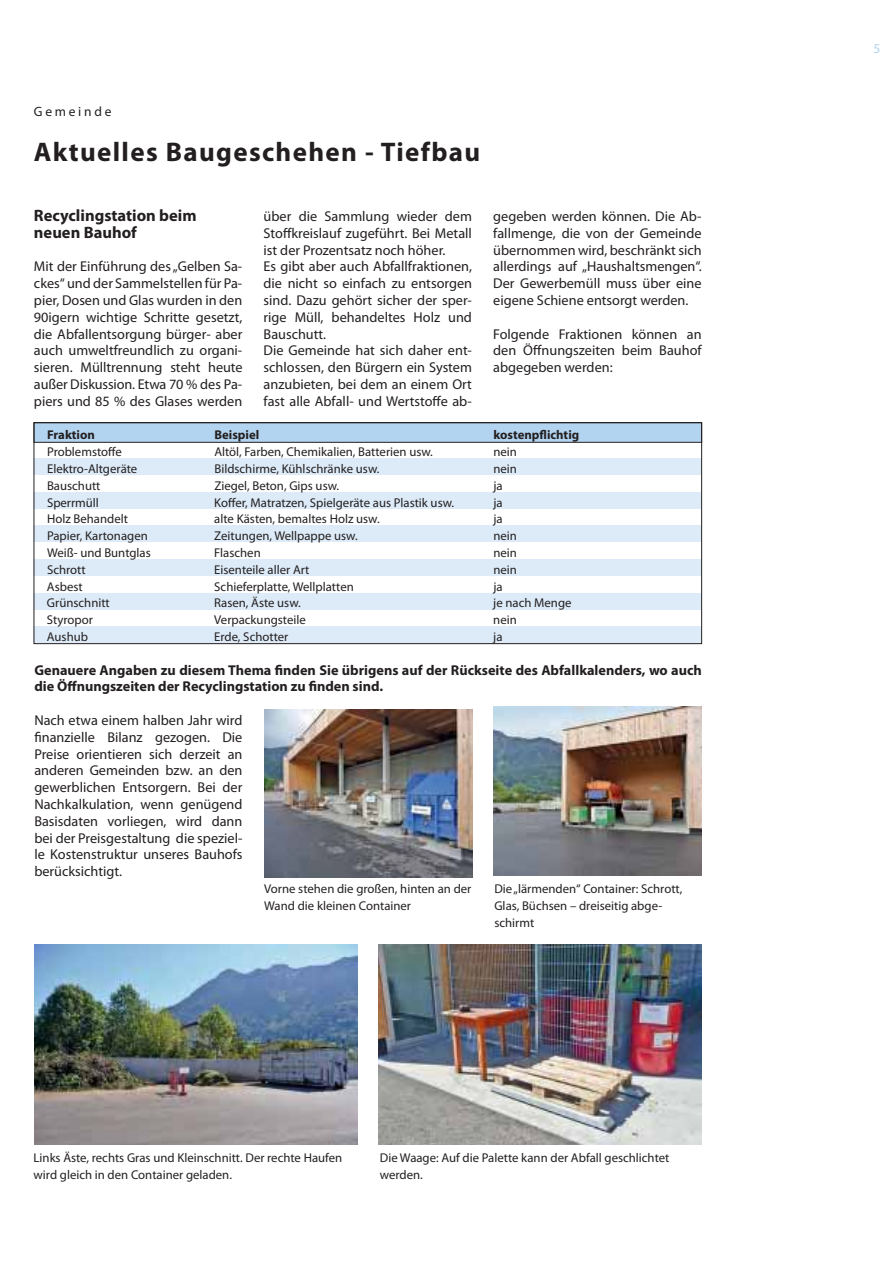
<style>
.page{position:relative;width:893px;height:1263px;background:#fff}
.page>*{position:absolute;margin:0;border:0;box-sizing:border-box;transform-origin:0 0}
.t1{font:700 27px "Myriad Pro";letter-spacing:.05em;color:#231f20}
.t2{font:700 16.5px/16.8px "Myriad Pro";color:#231f20}
.t3{font:14.25px/16.8px "Myriad Pro";color:#231f20;text-align:justify}
.t4{font:700 14.25px/16.8px "Myriad Pro";color:#231f20}
.t5{font:13.5px "Myriad Pro";letter-spacing:.2em;color:#231f20}
.t6{font:13.5px "Myriad Pro";color:#b2d4f0}
.t7{font:12.75px/16.8px "Myriad Pro";color:#231f20}
.t8{font:700 12.75px "Myriad Pro";color:#231f20}
</style>
<div class="page">
<div style="left:34px;top:423px;width:668px;height:19px;background:#b2d4f0"></div>
<div style="left:34px;top:422px;width:668px;height:21px;border:1px solid #231f20"></div>
<div style="left:34px;top:458px;width:667px;height:17px;background:#ddebf8"></div>
<div style="left:34px;top:492px;width:667px;height:17px;background:#ddebf8"></div>
<div style="left:34px;top:525px;width:667px;height:17px;background:#ddebf8"></div>
<div style="left:34px;top:559px;width:667px;height:17px;background:#ddebf8"></div>
<div style="left:34px;top:593px;width:667px;height:16px;background:#ddebf8"></div>
<div style="left:34px;top:626px;width:667px;height:17px;background:#ddebf8"></div>
<div style="left:34px;top:422px;width:668px;height:222px;border:1px solid #231f20"></div>
<img style="left:264px;top:709px;width:208px;height:169px">
<img style="left:494px;top:707px;width:208px;height:169px">
<img style="left:378px;top:944px;width:323px;height:201px">
<img style="left:34px;top:944px;width:323px;height:201px">
<p class="t5" style="left:34px;top:107px;width:79px">Gemeinde</p>
<h1 class="t1" style="left:34px;top:141px;width:448px">Aktuelles Baugeschehen - Tiefbau</h1>
<p class="t2" style="left:34px;top:208px;width:164px">Recyclingstation beim neuen Bauhof</p>
<p class="t3" style="left:34px;top:259px;width:210px">Mit der Einführung des „Gelben Sa&shy;ckes“ und der Sammelstellen für Pa&shy;pier, Dosen und Glas wurden in den 90igern wichtige Schritte gesetzt, die Abfallentsorgung bürger- aber auch umweltfreundlich zu organi&shy;sieren. Mülltrennung steht heute außer Diskussion. Etwa 70 % des Pa&shy;piers und 85 % des Glases werden</p>
<p class="t3" style="left:264px;top:209px;width:210px;text-align:left">über die Sammlung wieder dem<br>Stoffkreislauf zugeführt. Bei Metall ist der Prozentsatz noch höher.<br>Es gibt aber auch Abfallfraktionen, die nicht so einfach zu entsorgen sind. Dazu gehört sicher der sper&shy;rige Müll, behandeltes Holz und<br>Bauschutt.<br>Die Gemeinde hat sich daher ent&shy;schlossen, den Bürgern ein System anzubieten, bei dem an einem Ort fast alle Abfall- und Wertstoffe ab-</p>
<p class="t3" style="left:493px;top:209px;width:210px">gegeben werden können. Die Ab&shy;fallmenge, die von der Gemeinde übernommen wird, beschränkt sich allerdings auf „Haushaltsmengen“.<br>Der Gewerbemüll muss über eine eigene Schiene entsorgt werden.</p>
<p class="t3" style="left:493px;top:326px;width:210px">Folgende Fraktionen können an den Öffnungszeiten beim Bauhof abgegeben werden:</p>
<p class="t8" style="left:47px;top:430px;width:49px">Fraktion</p>
<p class="t8" style="left:214px;top:430px;width:46px">Beispiel</p>
<p class="t8" style="left:493px;top:430px;width:87px">kostenpflichtig</p>
<p class="t7" style="left:47px;top:444px;width:76px">Problemstoffe</p>
<p class="t7" style="left:214px;top:444px;width:220px">Altöl, Farben, Chemikalien, Batterien usw.</p>
<p class="t7" style="left:493px;top:444px;width:25px">nein</p>
<p class="t7" style="left:47px;top:461px;width:92px">Elektro-Altgeräte</p>
<p class="t7" style="left:214px;top:461px;width:167px">Bildschirme, Kühlschränke usw.</p>
<p class="t7" style="left:493px;top:461px;width:25px">nein</p>
<p class="t7" style="left:47px;top:478px;width:55px">Bauschutt</p>
<p class="t7" style="left:214px;top:478px;width:126px">Ziegel, Beton, Gips usw.</p>
<p class="t7" style="left:493px;top:478px;width:11px">ja</p>
<p class="t7" style="left:47px;top:495px;width:53px">Sperrmüll</p>
<p class="t7" style="left:214px;top:495px;width:242px">Koffer, Matratzen, Spielgeräte aus Plastik usw.</p>
<p class="t7" style="left:493px;top:495px;width:11px">ja</p>
<p class="t7" style="left:47px;top:512px;width:82px">Holz Behandelt</p>
<p class="t7" style="left:214px;top:512px;width:167px">alte Kästen, bemaltes Holz usw.</p>
<p class="t7" style="left:493px;top:512px;width:11px">ja</p>
<p class="t7" style="left:47px;top:528px;width:102px">Papier, Kartonagen</p>
<p class="t7" style="left:214px;top:528px;width:145px">Zeitungen, Wellpappe usw.</p>
<p class="t7" style="left:493px;top:528px;width:25px">nein</p>
<p class="t7" style="left:47px;top:545px;width:105px">Weiß- und Buntglas</p>
<p class="t7" style="left:214px;top:545px;width:48px">Flaschen</p>
<p class="t7" style="left:493px;top:545px;width:25px">nein</p>
<p class="t7" style="left:47px;top:562px;width:40px">Schrott</p>
<p class="t7" style="left:214px;top:562px;width:97px">Eisenteile aller Art</p>
<p class="t7" style="left:493px;top:562px;width:25px">nein</p>
<p class="t7" style="left:47px;top:579px;width:37px">Asbest</p>
<p class="t7" style="left:214px;top:579px;width:141px">Schieferplatte, Wellplatten</p>
<p class="t7" style="left:493px;top:579px;width:11px">ja</p>
<p class="t7" style="left:47px;top:596px;width:64px">Grünschnitt</p>
<p class="t7" style="left:214px;top:596px;width:88px">Rasen, Äste usw.</p>
<p class="t7" style="left:493px;top:596px;width:80px">je nach Menge</p>
<p class="t7" style="left:47px;top:612px;width:48px">Styropor</p>
<p class="t7" style="left:214px;top:612px;width:93px">Verpackungsteile</p>
<p class="t7" style="left:493px;top:612px;width:25px">nein</p>
<p class="t7" style="left:47px;top:629px;width:43px">Aushub</p>
<p class="t7" style="left:214px;top:629px;width:76px">Erde, Schotter</p>
<p class="t7" style="left:493px;top:629px;width:11px">ja</p>
<p class="t4" style="left:34px;top:662px;width:669px">Genauere Angaben zu diesem Thema finden Sie übrigens auf der Rückseite des Abfallkalenders, wo auch die Öffnungszeiten der Recyclingstation zu finden sind.</p>
<p class="t3" style="left:34px;top:713px;width:210px">Nach etwa einem halben Jahr wird finanzielle Bilanz gezogen. Die Preise orientieren sich derzeit an anderen Gemeinden bzw. an den gewerblichen Entsorgern. Bei der Nachkalkulation, wenn genügend Basisdaten vorliegen, wird dann bei der Preisgestaltung die speziel&shy;le Kostenstruktur unseres Bauhofs berücksichtigt.</p>
<p class="t7" style="left:264px;top:881px;width:209px">Vorne stehen die großen, hinten an der<br>Wand die kleinen Container</p>
<p class="t7" style="left:494px;top:881px;width:189px">Die „lärmenden“ Container: Schrott,<br>Glas, Büchsen – dreiseitig abge&shy;schirmt</p>
<p class="t7" style="left:34px;top:1150px;width:310px">Links Äste, rechts Gras und Kleinschnitt. Der rechte Haufen wird gleich in den Container geladen.</p>
<p class="t7" style="left:380px;top:1150px;width:291px">Die Waage: Auf die Palette kann der Abfall geschlichtet werden.</p>
<p class="t6" style="left:873px;top:43px;width:8px">5</p>
</div>
